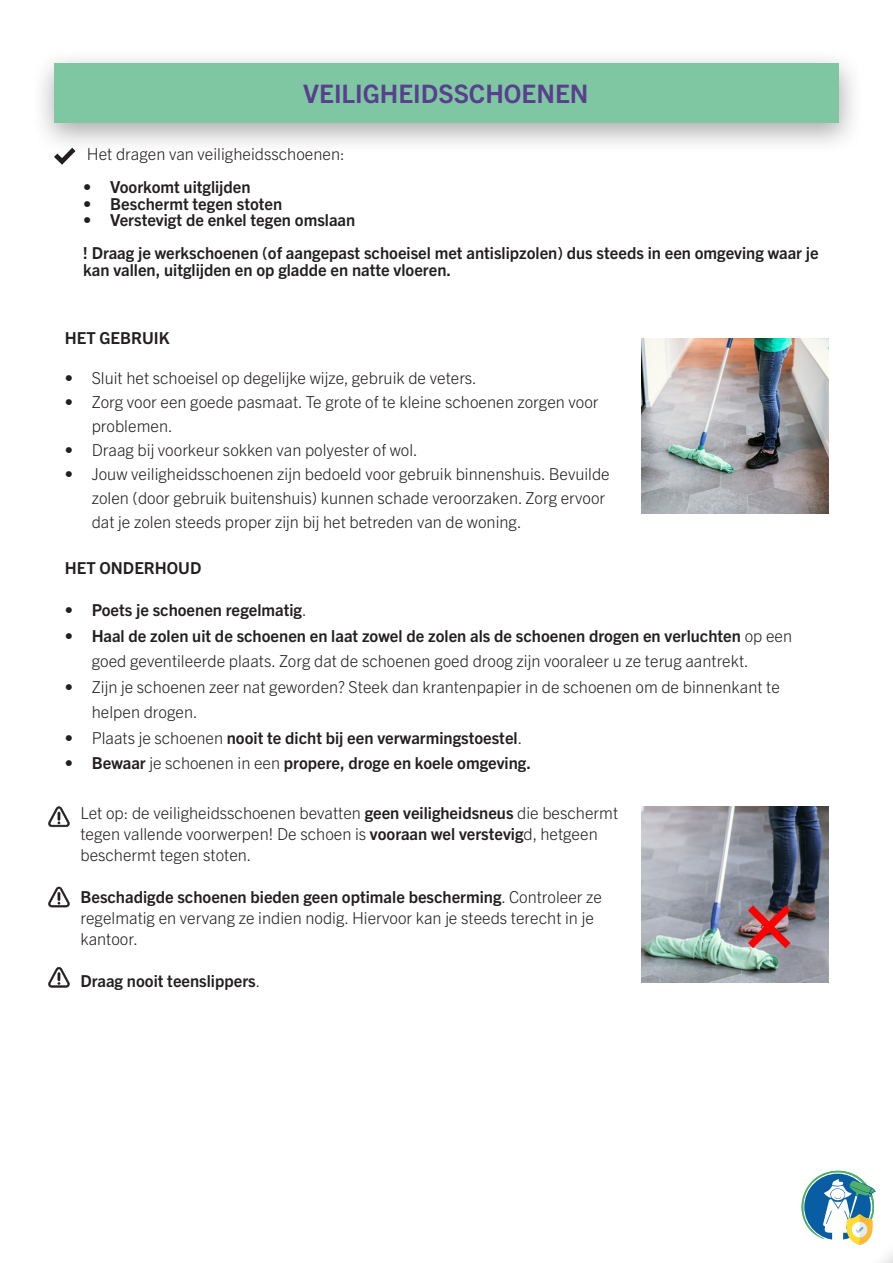
<style>
.page{position:relative;width:893px;height:1263px;background:#fff}
.page>*{position:absolute;margin:0;border:0;box-sizing:border-box;transform-origin:0 0}
.t1{font:700 25.5px "Trade Gothic Next LT Pro";color:#593f8e}
.t2{font:300 16.5px/21px "Trade Gothic Next LT Pro";color:#231f20}
.t3{font:700 16.5px/16.5px "Trade Gothic Next LT Pro";color:#231f20}
.s1{font-weight:300}
.s2{font-weight:700}
</style>
<div class="page">
<div style="left:31px;top:48px;width:833px;height:107px;background:#231f20;opacity:.38"></div>
<div style="left:54px;top:64px;width:785px;height:59px;background:#7fc7a2"></div>
<svg style="left:54px;top:148px;width:21px;height:17px"></svg>
<svg style="left:801px;top:1170px;width:75px;height:75px"></svg>
<img style="left:641px;top:339px;width:187px;height:175px">
<img style="left:641px;top:806px;width:187px;height:176px">
<svg style="left:48px;top:806px;width:22px;height:21px"></svg>
<svg style="left:48px;top:887px;width:22px;height:20px"></svg>
<svg style="left:48px;top:967px;width:22px;height:20px"></svg>
<p class="t1" style="left:303px;top:76px;width:287px">VEILIGHEIDSSCHOENEN</p>
<p class="t2" style="left:87px;top:143px;width:259px">Het dragen van veiligheidsschoenen:</p>
<p class="t3" style="left:83px;top:178px;width:169px">• Voorkomt uitglijden</p>
<p class="t3" style="left:83px;top:195px;width:201px">• Beschermt tegen stoten</p>
<p class="t3" style="left:83px;top:211px;width:274px">• Verstevigt de enkel tegen omslaan</p>
<p class="t3" style="left:83px;top:244px;width:737px">! Draag je werkschoenen (of aangepast schoeisel met antislipzolen) dus steeds in een omgeving waar je kan vallen, uitglijden en op gladde en natte vloeren.</p>
<p class="t3" style="left:65px;top:329px;width:106px">HET GEBRUIK</p>
<p class="t2" style="left:65px;top:367px;width:414px">• Sluit het schoeisel op degelijke wijze, gebruik de veters.</p>
<p class="t2" style="left:92px;top:389px;width:508px;line-height:24px;text-indent:-27px">• Zorg voor een goede pasmaat. Te grote of te kleine schoenen zorgen voor problemen.</p>
<p class="t2" style="left:65px;top:439px;width:355px">• Draag bij voorkeur sokken van polyester of wol.</p>
<p class="t2" style="left:92px;top:461px;width:520px;line-height:24px;text-indent:-27px">• Jouw veiligheidsschoenen zijn bedoeld voor gebruik binnenshuis. Bevuilde zolen (door gebruik buitenshuis) kunnen schade veroorzaken. Zorg ervoor dat je zolen steeds proper zijn bij het betreden van de woning.</p>
<p class="t3" style="left:65px;top:559px;width:138px">HET ONDERHOUD</p>
<p class="t3" style="left:65px;top:601px;width:243px">• Poets je schoenen regelmatig<span class="s1">.</span></p>
<p class="t2" style="left:92px;top:622px;width:702px;line-height:25.5px;text-indent:-27px"><span class="s2">• Haal de zolen uit de schoenen en laat zowel de zolen als de schoenen drogen en verluchten</span> op een goed geventileerde plaats. Zorg dat de schoenen goed droog zijn vooraleer u ze terug aantrekt.</p>
<p class="t2" style="left:92px;top:673px;width:690px;line-height:25.5px;text-indent:-27px">• Zijn je schoenen zeer nat geworden? Steek dan krantenpapier in de schoenen om de binnenkant te helpen drogen.</p>
<p class="t3" style="left:65px;top:728px;width:459px"><span class="s1">• Plaats je schoenen</span> nooit te dicht bij een verwarmingstoestel<span class="s1">.</span></p>
<p class="t3" style="left:65px;top:754px;width:468px">• Bewaar <span class="s1">je schoenen in een</span> propere, droge en koele omgeving.</p>
<p class="t2" style="left:80px;top:801px;width:539px">Let op: de veiligheidsschoenen bevatten <span class="s2">geen veiligheidsneus</span> die beschermt tegen vallende voorwerpen! De schoen is <span class="s2">vooraan wel verstevig</span>d, hetgeen beschermt tegen stoten.</p>
<p class="t2" style="left:80px;top:885px;width:523px"><span class="s2">Beschadigde schoenen bieden geen optimale bescherming</span>. Controleer ze regelmatig en vervang ze indien nodig. Hiervoor kan je steeds terecht in je kantoor.</p>
<p class="t3" style="left:80px;top:972px;width:181px">Draag nooit teenslippers<span class="s1">.</span></p>
</div>
